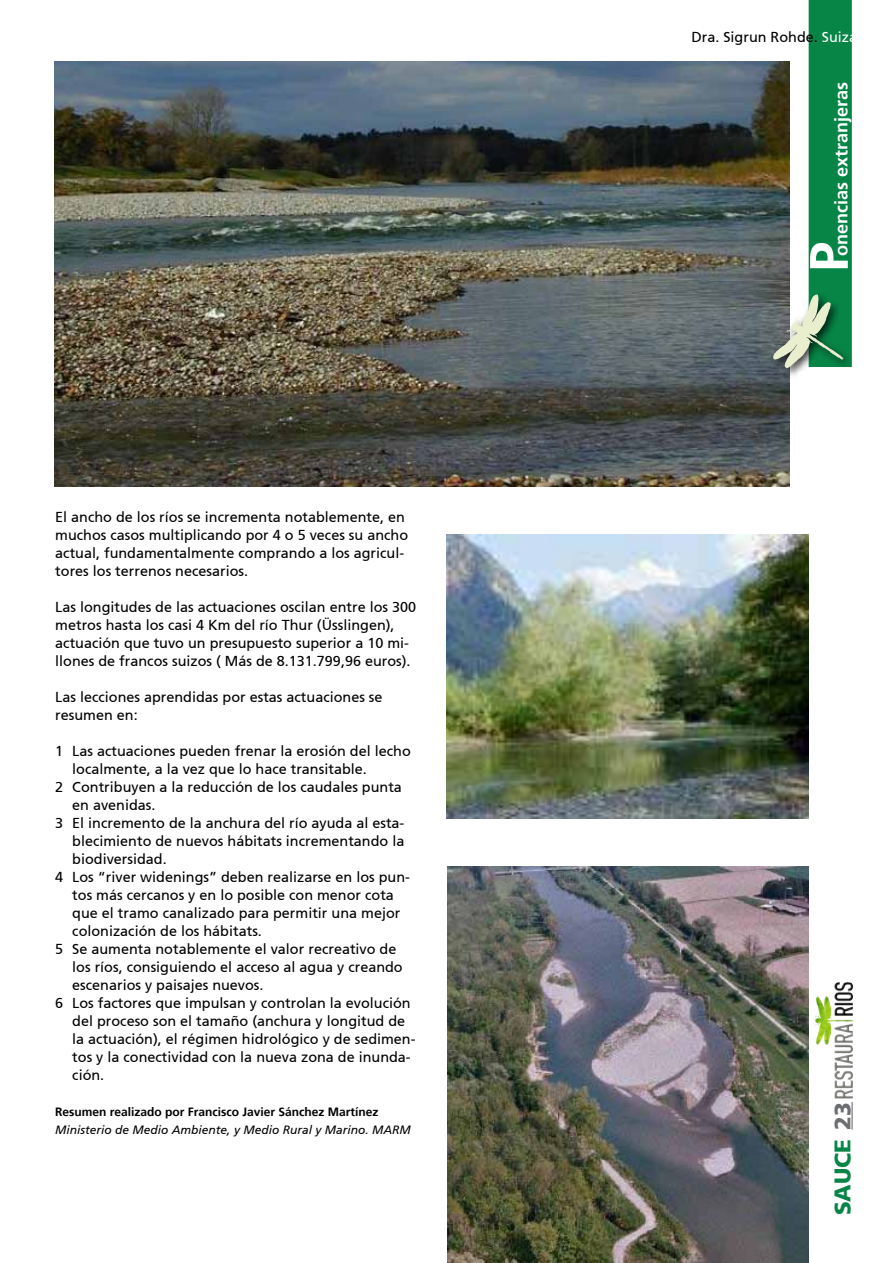
<style>
.page{position:relative;width:893px;height:1263px;background:#fff}
.page>*{position:absolute;margin:0;border:0;box-sizing:border-box;transform-origin:0 0}
.t1{font:700 54px "Frutiger 65";color:#fff}
.t2{font:900 22.5px "Frutiger 75";color:#078547}
.t3{font:700 18px "Frutiger 65";color:#fff}
.t4{font:14.4px/18px "Frutiger 55 Roman";color:#000}
.t5{font:700 12px "Frutiger 65";color:#000}
.t6{font:italic 12px "Frutiger 56";color:#000}
.s1{color:#fff}
.s2{color:#6d6e71}
</style>
<div class="page">
<hr style="left:851px;top:1102px;width:2px;height:28px;background:#6d6e71">
<img style="left:834px;top:982px;width:19px;height:19px">
<div style="left:809px;top:0;width:43px;height:290px;background:#078547"></div>
<img style="left:447px;top:867px;width:362px;height:396px">
<img style="left:54px;top:62px;width:736px;height:425px">
<div style="left:769px;top:290px;width:85px;height:89px;background:#000;opacity:.75"></div>
<img style="left:794px;top:294px;width:23px;height:32px">
<img style="left:446px;top:534px;width:363px;height:284px">
<p class="t4" style="left:55px;top:508px;width:354px">El ancho de los ríos se incrementa notablemente, en muchos casos multiplicando por 4 o 5 veces su ancho actual, fundamentalmente comprando a los agricul&shy;tores los terrenos necesarios.</p>
<p class="t4" style="left:55px;top:598px;width:362px">Las longitudes de las actuaciones oscilan entre los 300 metros hasta los casi 4 Km del río Thur (Üsslingen), actuación que tuvo un presupuesto superior a 10 mi&shy;llones de francos suizos ( Más de 8.131.799,96 euros).</p>
<p class="t4" style="left:55px;top:688px;width:329px">Las lecciones aprendidas por estas actuaciones se resumen en:</p>
<p class="t4" style="left:55px;top:742px;width:357px">1 Las actuaciones pueden frenar la erosión del lecho</p>
<p class="t4" style="left:72px;top:760px;width:296px">localmente, a la vez que lo hace transitable.</p>
<p class="t4" style="left:55px;top:778px;width:348px">2 Contribuyen a la reducción de los caudales punta</p>
<p class="t4" style="left:72px;top:796px;width:85px">en avenidas.</p>
<p class="t4" style="left:55px;top:814px;width:351px">3 El incremento de la anchura del río ayuda al esta-</p>
<p class="t4" style="left:72px;top:832px;width:334px">blecimiento de nuevos hábitats incrementando la</p>
<p class="t4" style="left:72px;top:850px;width:96px">biodiversidad.</p>
<p class="t4" style="left:55px;top:868px;width:356px">4 Los “river widenings” deben realizarse en los pun-</p>
<p class="t4" style="left:72px;top:886px;width:323px">tos más cercanos y en lo posible con menor cota</p>
<p class="t4" style="left:72px;top:904px;width:330px">que el tramo canalizado para permitir una mejor</p>
<p class="t4" style="left:72px;top:922px;width:191px">colonización de los hábitats.</p>
<p class="t4" style="left:55px;top:940px;width:343px">5 Se aumenta notablemente el valor recreativo de</p>
<p class="t4" style="left:72px;top:958px;width:332px">los ríos, consiguiendo el acceso al agua y creando</p>
<p class="t4" style="left:72px;top:976px;width:193px">escenarios y paisajes nuevos.</p>
<p class="t4" style="left:55px;top:994px;width:357px">6 Los factores que impulsan y controlan la evolución</p>
<p class="t4" style="left:72px;top:1012px;width:334px">del proceso son el tamaño (anchura y longitud de</p>
<p class="t4" style="left:72px;top:1030px;width:345px">la actuación), el régimen hidrológico y de sedimen-</p>
<p class="t4" style="left:72px;top:1048px;width:340px">tos y la conectividad con la nueva zona de inunda-</p>
<p class="t4" style="left:72px;top:1066px;width:33px">ción.</p>
<p class="t5" style="left:55px;top:1105px;width:325px">Resumen realizado por Francisco Javier Sánchez Martínez</p>
<p class="t6" style="left:55px;top:1123px;width:357px">Ministerio de Medio Ambiente, y Medio Rural y Marino. MARM</p>
<p class="t4" style="left:691px;top:28px;width:167px">Dra. Sigrun Rohde. <span class="s1">Suiza</span></p>
<p class="t3" style="left:830px;top:256px;width:176px;rotate:-90deg">onencias extranjeras</p>
<h1 class="t1" style="left:797px;top:272px;width:32px;rotate:-90deg">P</h1>
<h2 class="t2" style="left:829px;top:1215px;width:115px;rotate:-90deg">SAUCE <span class="s2">23</span></h2>
</div>
